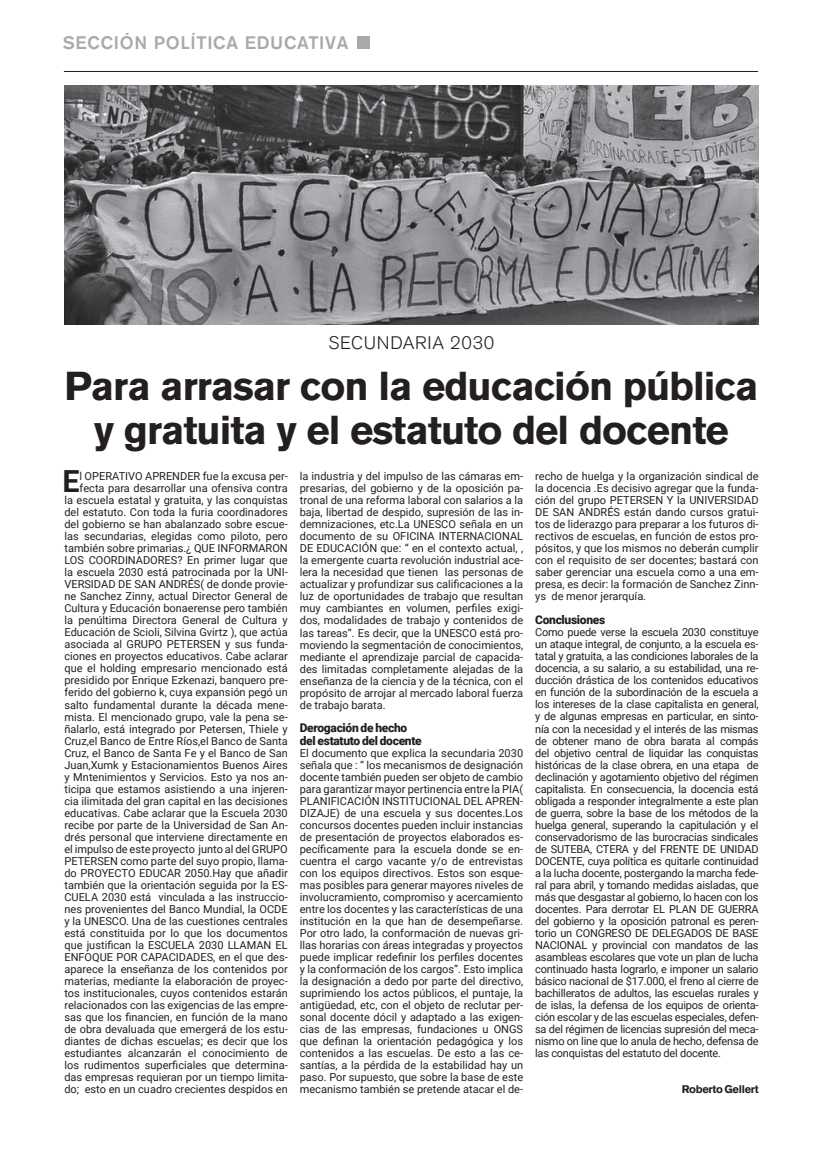
<style>
.page{position:relative;width:823px;height:1163px;background:#fff}
.page>*{position:absolute;margin:0;border:0;box-sizing:border-box;transform-origin:0 0}
.t1{font:700 40px/44px "Akzidenz Grotesk BQ";letter-spacing:-.025em;color:#231f20;text-align:center}
.t2{font:700 30.4px "Roboto";color:#231f20}
.t3{font:500 18px "Akzidenz Grotesk BQ";letter-spacing:.04em;color:#a8a9ad}
.t4{font:300 18px "Akzidenz Grotesk BQ";letter-spacing:.04em;color:#231f20}
.t5{font:900 12px/12px "Roboto";letter-spacing:-.025em;color:#231f20}
.t6{font:11px/12px "Roboto";color:#231f20;text-align:justify}
.t7{font:700 11px "Akzidenz Grotesk BQ";letter-spacing:-.025em;color:#231f20}
</style>
<div class="page">
<img style="left:64px;top:85px;width:694px;height:239px">
<div style="left:357px;top:36px;width:12px;height:12px;background:#a8a9ad"></div>
<hr style="left:64px;top:71px;width:693px;height:1px;background:#231f20">
<h3 class="t3" style="left:63px;top:31px;width:287px">SECCIÓN POLÍTICA EDUCATIVA</h3>
<h3 class="t4" style="left:328px;top:333px;width:167px">SECUNDARIA 2030</h3>
<h1 class="t1" style="left:64px;top:364px;width:695px">Para arrasar con la educación pública y gratuita y el estatuto del docente</h1>
<h2 class="t2" style="left:62px;top:460px;width:19px">E</h2>
<p class="t6" style="left:64px;top:470px;width:225px;text-align:right">l OPERATIVO APRENDER fue la excusa per&shy;fecta para desarrollar una ofensiva contra<br>la escuela estatal y gratuita, y las conquistas del estatuto. Con toda la furia coordinadores del gobierno se han abalanzado sobre escue&shy;las secundarias, elegidas como piloto, pero también sobre primarias.¿ QUE INFORMARON LOS COORDINADORES? En primer lugar que la escuela 2030 está patrocinada por la UNI-VERSIDAD DE SAN ANDRÉS( de donde provie&shy;ne Sanchez Zinny, actual Director General de Cultura y Educación bonaerense pero también la penúltima Directora General de Cultura y Educación de Scioli, Silvina Gvirtz ), que actúa asociada al GRUPO PETERSEN y sus funda&shy;ciones en proyectos educativos. Cabe aclarar que el holding empresario mencionado está presidido por Enrique Ezkenazi, banquero pre&shy;ferido del gobierno k, cuya expansión pegó un salto fundamental durante la década mene&shy;mista. El mencionado grupo, vale la pena se&shy;ñalarlo, está integrado por Petersen, Thiele y Cruz,el Banco de Entre Ríos,el Banco de Santa Cruz, el Banco de Santa Fe y el Banco de San Juan,Xumk y Estacionamientos Buenos Aires y Mntenimientos y Servicios. Esto ya nos an&shy;ticipa que estamos asistiendo a una injeren&shy;cia ilimitada del gran capital en las decisiones educativas. Cabe aclarar que la Escuela 2030 recibe por parte de la Universidad de San An&shy;drés personal que interviene directamente en el impulso de este proyecto junto al del GRUPO PETERSEN como parte del suyo propio, llama&shy;do PROYECTO EDUCAR 2050.Hay que añadir también que la orientación seguida por la ES-CUELA 2030 está vinculada a las instruccio&shy;nes provenientes del Banco Mundial, la OCDE y la UNESCO. Una de las cuestiones centrales está constituida por lo que los documentos que justifican la ESCUELA 2030 LLAMAN EL ENFOQUE POR CAPACIDADES, en el que des&shy;aparece la enseñanza de los contenidos por materias, mediante la elaboración de proyec&shy;tos institucionales, cuyos contenidos estarán relacionados con las exigencias de las empre&shy;sas que los financien, en función de la mano de obra devaluada que emergerá de los estu&shy;diantes de dichas escuelas; es decir que los estudiantes alcanzarán el conocimiento de los rudimentos superficiales que determina&shy;das empresas requieran por un tiempo limita&shy;do; esto en un cuadro crecientes despidos en</p>
<p class="t6" style="left:299px;top:470px;width:225px">la industria y del impulso de las cámaras em&shy;presarias, del gobierno y de la oposición pa&shy;tronal de una reforma laboral con salarios a la baja, libertad de despido, supresión de las in&shy;demnizaciones, etc.La UNESCO señala en un documento de su OFICINA INTERNACIONAL DE EDUCACIÓN que: “ en el contexto actual, , la emergente cuarta revolución industrial ace&shy;lera la necesidad que tienen las personas de actualizar y profundizar sus calificaciones a la luz de oportunidades de trabajo que resultan muy cambiantes en volumen, perfiles exigi&shy;dos, modalidades de trabajo y contenidos de las tareas”. Es decir, que la UNESCO está pro&shy;moviendo la segmentación de conocimientos, mediante el aprendizaje parcial de capacida&shy;des limitadas completamente alejadas de la enseñanza de la ciencia y de la técnica, con el propósito de arrojar al mercado laboral fuerza de trabajo barata.</p>
<p class="t5" style="left:299px;top:721px;width:123px">Derogación de hecho del estatuto del docente</p>
<p class="t6" style="left:299px;top:746px;width:225px">El documento que explica la secundaria 2030 señala que : “ los mecanismos de designación docente también pueden ser objeto de cambio para garantizar mayor pertinencia entre la PIA( PLANIFICACIÓN INSTITUCIONAL DEL APREN-DIZAJE) de una escuela y sus docentes.Los concursos docentes pueden incluir instancias de presentación de proyectos elaborados es&shy;pecíficamente para la escuela donde se en&shy;cuentra el cargo vacante y/o de entrevistas con los equipos directivos. Estos son esque&shy;mas posibles para generar mayores niveles de involucramiento, compromiso y acercamiento entre los docentes y las características de una institución en la que han de desempeñarse.<br>Por otro lado, la conformación de nuevas gri&shy;llas horarias con áreas integradas y proyectos puede implicar redefinir los perfiles docentes y la conformación de los cargos”. Esto implica la designación a dedo por parte del directivo, suprimiendo los actos públicos, el puntaje, la antigüedad, etc, con el objeto de reclutar per&shy;sonal docente dócil y adaptado a las exigen&shy;cias de las empresas, fundaciones u ONGS que definan la orientación pedagógica y los contenidos a las escuelas. De esto a las ce&shy;santías, a la pérdida de la estabilidad hay un paso. Por supuesto, que sobre la base de este mecanismo también se pretende atacar el de-</p>
<p class="t6" style="left:535px;top:470px;width:225px">recho de huelga y la organización sindical de la docencia .Es decisivo agregar que la funda&shy;ción del grupo PETERSEN Y la UNIVERSIDAD DE SAN ANDRÉS están dando cursos gratui&shy;tos de liderazgo para preparar a los futuros di&shy;rectivos de escuelas, en función de estos pro&shy;pósitos, y que los mismos no deberán cumplir con el requisito de ser docentes; bastará con saber gerenciar una escuela como a una em&shy;presa, es decir: la formación de Sanchez Zinn&shy;ys de menor jerarquía.</p>
<p class="t5" style="left:535px;top:613px;width:72px">Conclusiones</p>
<p class="t6" style="left:535px;top:626px;width:225px">Como puede verse la escuela 2030 constituye un ataque integral, de conjunto, a la escuela es&shy;tatal y gratuita, a las condiciones laborales de la docencia, a su salario, a su estabilidad, una re&shy;ducción drástica de los contenidos educativos en función de la subordinación de la escuela a los intereses de la clase capitalista en general, y de algunas empresas en particular, en sinto&shy;nía con la necesidad y el interés de las mismas de obtener mano de obra barata al compás del objetivo central de liquidar las conquistas históricas de la clase obrera, en una etapa de declinación y agotamiento objetivo del régimen capitalista. En consecuencia, la docencia está obligada a responder integralmente a este plan de guerra, sobre la base de los métodos de la huelga general, superando la capitulación y el conservadorismo de las burocracias sindicales de SUTEBA, CTERA y del FRENTE DE UNIDAD DOCENTE, cuya política es quitarle continuidad a la lucha docente, postergando la marcha fede&shy;ral para abril, y tomando medidas aisladas, que más que desgastar al gobierno, lo hacen con los docentes. Para derrotar EL PLAN DE GUERRA del gobierno y la oposición patronal es peren&shy;torio un CONGRESO DE DELEGADOS DE BASE NACIONAL y provincial con mandatos de las asambleas escolares que vote un plan de lucha continuado hasta lograrlo, e imponer un salario básico nacional de $17.000, el freno al cierre de bachilleratos de adultos, las escuelas rurales y de islas, la defensa de los equipos de orienta&shy;ción escolar y de las escuelas especiales, defen&shy;sa del régimen de licencias supresión del meca&shy;nismo on line que lo anula de hecho, defensa de las conquistas del estatuto del docente.</p>
<p class="t7" style="left:681px;top:1082px;width:78px">Roberto Gellert</p>
</div>
